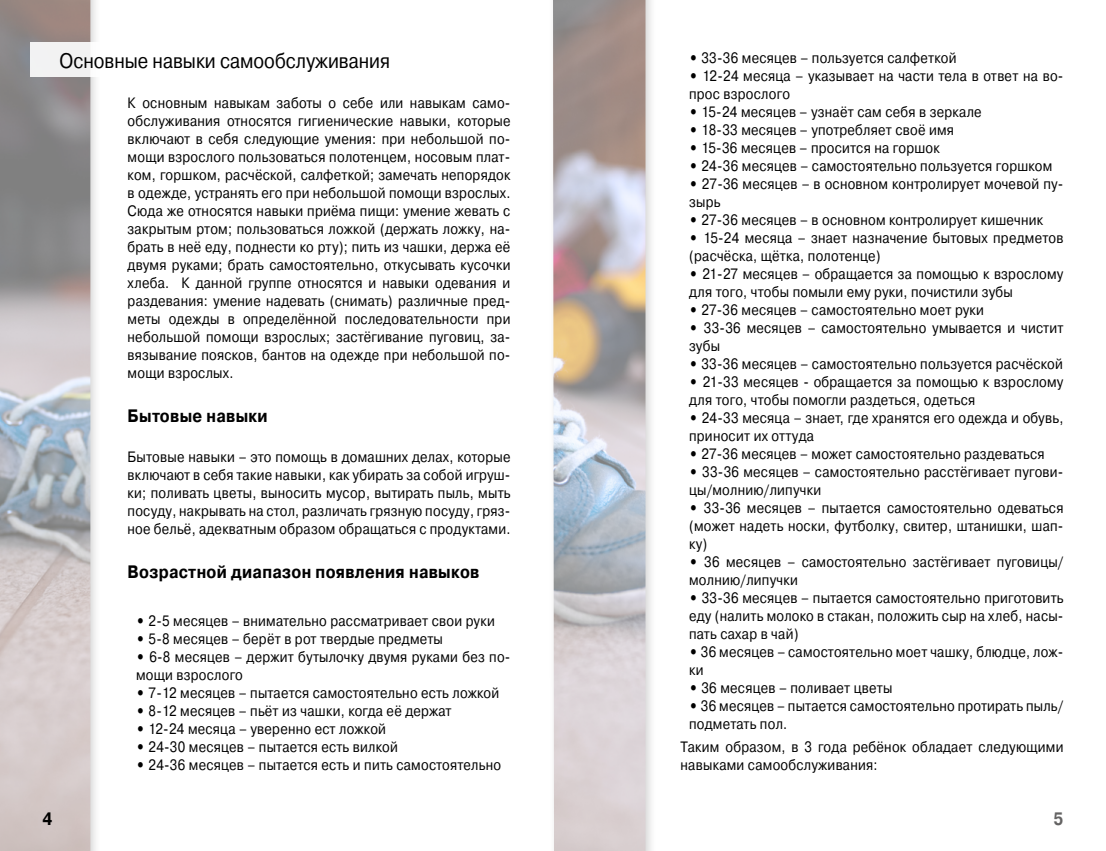
<style>
.page{position:relative;width:1106px;height:851px;background:#fff}
.page>*{position:absolute;margin:0;border:0;box-sizing:border-box;transform-origin:0 0}
.t1{font:21px "Pragmatica";color:#000;scale:.87 1}
.t2{font:700 18px "Pragmatica";letter-spacing:.02em;color:#000;scale:.87 1}
.t3{font:700 18px "Pragmatica";letter-spacing:.02em;color:#000;scale:.85 1}
.t4{font:700 18px "Pragmatica";color:#646363;scale:.85 1}
.t5{font:15px/18px "Pragmatica";letter-spacing:.02em;color:#000;scale:.87 1}
.s1{font-weight:700}
</style>
<div class="page">
<img style="left:0;top:0;width:645px;height:850px">
<div style="left:30px;top:43px;width:76px;height:34px;background:linear-gradient(to right,#efefef,#fafafa)"></div>
<h1 class="t1" style="left:60px;top:47px;width:381px">Основные навыки самообслуживания</h1>
<p class="t5" style="left:128px;top:94px;width:441px;text-align:justify">К основным навыкам заботы о себе или навыкам само&shy;обслуживания относятся гигиенические навыки, которые включают в себя следующие умения: при небольшой по&shy;мощи взрослого пользоваться полотенцем, носовым плат&shy;ком, горшком, расчёской, салфеткой; замечать непорядок в одежде, устранять его при небольшой помощи взрослых.<br>Сюда же относятся навыки приёма пищи: умение жевать с закрытым ртом; пользоваться ложкой (держать ложку, на&shy;брать в неё еду, поднести ко рту); пить из чашки, держа её двумя руками; брать самостоятельно, откусывать кусочки хлеба. К данной группе относятся и навыки одевания и раздевания: умение надевать (снимать) различные пред&shy;меты одежды в определённой последовательности при небольшой помощи взрослых; застёгивание пуговиц, за&shy;вязывание поясков, бантов на одежде при небольшой по&shy;мощи взрослых.</p>
<p class="t2" style="left:128px;top:404px;width:162px">Бытовые навыки</p>
<p class="t5" style="left:128px;top:448px;width:441px;text-align:justify">Бытовые навыки – это помощь в домашних делах, которые включают в себя такие навыки, как убирать за собой игруш&shy;ки; поливать цветы, выносить мусор, вытирать пыль, мыть посуду, накрывать на стол, различать грязную посуду, гряз&shy;ное бельё, адекватным образом обращаться с продуктами.</p>
<p class="t2" style="left:128px;top:560px;width:406px">Возрастной диапазон появления навыков</p>
<p class="t5" style="left:136px;top:612px;width:414px"><span class="s1">•</span> 2-5 месяцев – внимательно рассматривает свои руки</p>
<p class="t5" style="left:136px;top:630px;width:354px"><span class="s1">•</span> 5-8 месяцев – берёт в рот твердые предметы</p>
<p class="t5" style="left:136px;top:648px;width:432px"><span class="s1">•</span> 6-8 месяцев – держит бутылочку двумя руками без по&shy;мощи взрослого</p>
<p class="t5" style="left:136px;top:684px;width:419px"><span class="s1">•</span> 7-12 месяцев – пытается самостоятельно есть ложкой</p>
<p class="t5" style="left:136px;top:702px;width:364px"><span class="s1">•</span> 8-12 месяцев – пьёт из чашки, когда её держат</p>
<p class="t5" style="left:136px;top:720px;width:289px"><span class="s1">•</span> 12-24 месяца – уверенно ест ложкой</p>
<p class="t5" style="left:136px;top:738px;width:302px"><span class="s1">•</span> 24-30 месяцев – пытается есть вилкой</p>
<p class="t5" style="left:136px;top:756px;width:421px"><span class="s1">•</span> 24-36 месяцев – пытается есть и пить самостоятельно</p>
<p class="t5" style="left:689px;top:49px;width:309px"><span class="s1">•</span> 33-36 месяцев – пользуется салфеткой</p>
<p class="t5" style="left:689px;top:67px;width:432px"><span class="s1">•</span> 12-24 месяца – указывает на части тела в ответ на во&shy;прос взрослого</p>
<p class="t5" style="left:689px;top:103px;width:338px"><span class="s1">•</span> 15-24 месяцев – узнаёт сам себя в зеркале</p>
<p class="t5" style="left:689px;top:121px;width:306px"><span class="s1">•</span> 18-33 месяцев – употребляет своё имя</p>
<p class="t5" style="left:689px;top:139px;width:290px"><span class="s1">•</span> 15-36 месяцев – просится на горшок</p>
<p class="t5" style="left:689px;top:157px;width:419px"><span class="s1">•</span> 24-36 месяцев – самостоятельно пользуется горшком</p>
<p class="t5" style="left:689px;top:175px;width:432px"><span class="s1">•</span> 27-36 месяцев – в основном контролирует мочевой пу&shy;зырь</p>
<p class="t5" style="left:689px;top:211px;width:408px"><span class="s1">•</span> 27-36 месяцев – в основном контролирует кишечник</p>
<p class="t5" style="left:689px;top:229px;width:432px"><span class="s1">•</span> 15-24 месяца – знает назначение бытовых предметов (расчёска, щётка, полотенце)</p>
<p class="t5" style="left:689px;top:265px;width:432px"><span class="s1">•</span> 21-27 месяцев – обращается за помощью к взрослому для того, чтобы помыли ему руки, почистили зубы</p>
<p class="t5" style="left:689px;top:301px;width:340px"><span class="s1">•</span> 27-36 месяцев – самостоятельно моет руки</p>
<p class="t5" style="left:689px;top:319px;width:432px"><span class="s1">•</span> 33-36 месяцев – самостоятельно умывается и чистит зубы</p>
<p class="t5" style="left:689px;top:355px;width:431px"><span class="s1">•</span> 33-36 месяцев – самостоятельно пользуется расчёской</p>
<p class="t5" style="left:689px;top:373px;width:432px"><span class="s1">•</span> 21-33 месяцев - обращается за помощью к взрослому для того, чтобы помогли раздеться, одеться</p>
<p class="t5" style="left:689px;top:409px;width:432px"><span class="s1">•</span> 24-33 месяца – знает, где хранятся его одежда и обувь, приносит их оттуда</p>
<p class="t5" style="left:689px;top:445px;width:410px"><span class="s1">•</span> 27-36 месяцев – может самостоятельно раздеваться</p>
<p class="t5" style="left:689px;top:463px;width:432px"><span class="s1">•</span> 33-36 месяцев – самостоятельно расстёгивает пугови&shy;цы/молнию/липучки</p>
<p class="t5" style="left:689px;top:499px;width:432px;text-align:justify"><span class="s1">•</span> 33-36 месяцев – пытается самостоятельно одеваться (может надеть носки, футболку, свитер, штанишки, шап&shy;ку)</p>
<p class="t5" style="left:689px;top:553px;width:432px"><span class="s1">•</span> 36 месяцев – самостоятельно застёгивает пуговицы/ молнию/липучки</p>
<p class="t5" style="left:689px;top:589px;width:432px;text-align:justify"><span class="s1">•</span> 33-36 месяцев – пытается самостоятельно приготовить еду (налить молоко в стакан, положить сыр на хлеб, насы&shy;пать сахар в чай)</p>
<p class="t5" style="left:689px;top:643px;width:432px"><span class="s1">•</span> 36 месяцев – самостоятельно моет чашку, блюдце, лож&shy;ки</p>
<p class="t5" style="left:689px;top:679px;width:235px"><span class="s1">•</span> 36 месяцев – поливает цветы</p>
<p class="t5" style="left:689px;top:697px;width:432px"><span class="s1">•</span> 36 месяцев – пытается самостоятельно протирать пыль/ подметать пол.</p>
<p class="t5" style="left:680px;top:737px;width:441px">Таким образом, в 3 года ребёнок обладает следующими навыками самообслуживания:</p>
<p class="t3" style="left:43px;top:807px;width:13px">4</p>
<p class="t4" style="left:1053px;top:807px;width:13px">5</p>
</div>
